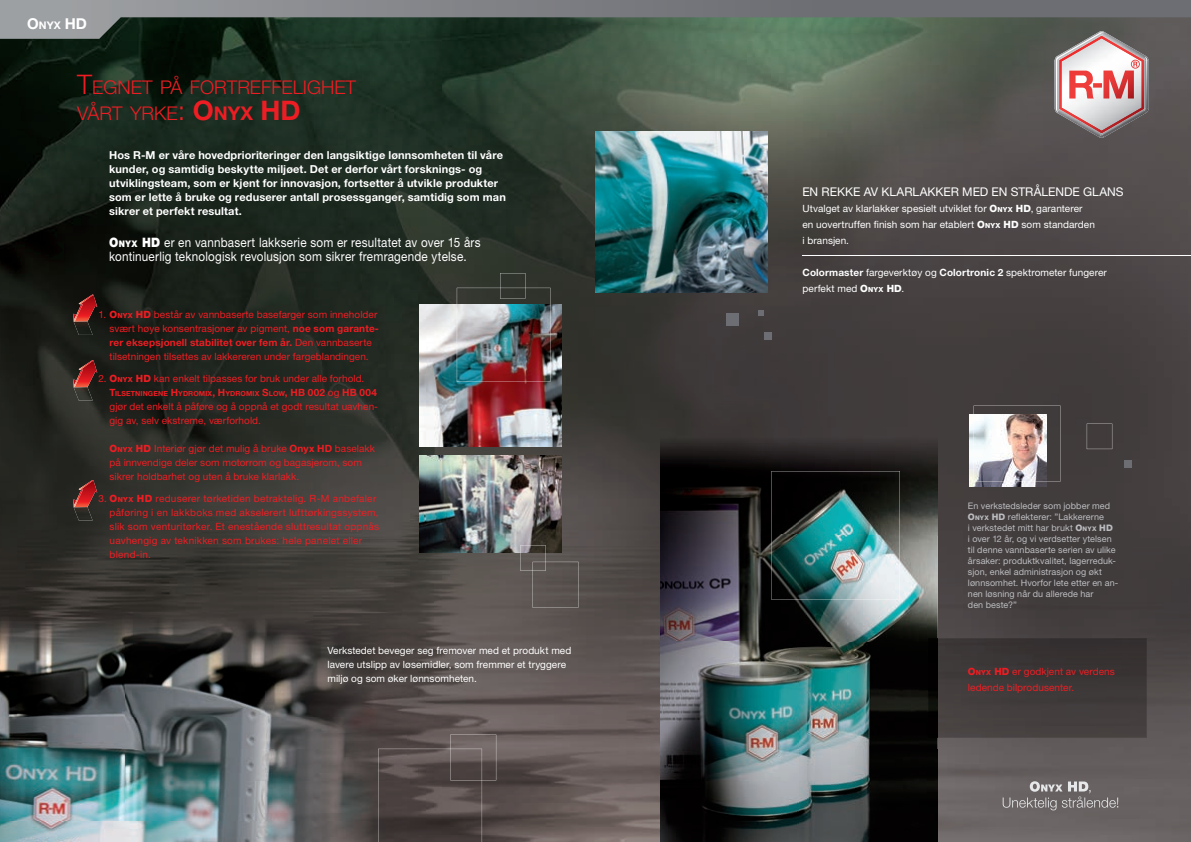
<style>
.page{position:relative;width:1191px;height:842px;background:#fff}
.page>*{position:absolute;margin:0;border:0;box-sizing:border-box;transform-origin:0 0}
.t1{font:300 18.9px/26px "Helvetica Neue LT Pro";color:#ee1d23}
.t2{font:700 15px "Helvetica Neue LT Pro";color:#fff}
.t3{font:300 14px/16px "Helvetica Neue LT Pro";color:#fff;text-align:center}
.t4{font:13px/14.5px "Helvetica Neue LT Pro";letter-spacing:.015em;color:#fff;scale:.9 1}
.t5{font:12px "Helvetica Neue LT Pro";color:#fff}
.t6{font:700 11px/14px "Helvetica Neue LT Pro";letter-spacing:.01em;color:#fff}
.t7{font:10px/14px "Helvetica Neue LT Pro";letter-spacing:.01em;color:#ee1d23}
.t8{font:10px/16px "Helvetica Neue LT Pro";letter-spacing:.005em;color:#fff}
.t9{font:9px/11px "Helvetica Neue LT Pro";letter-spacing:.01em;color:#bcbdc0}
.t10{font:700 7px "Helvetica Neue LT Pro";letter-spacing:.015em;color:#ee1d23}
.s1{font-size:10.5px}
.s2{font-size:27px}
.s3{font-weight:700;font-size:27px}
.s4{font-weight:700}
.s5{font-weight:900}
.s6{font-weight:900;font-size:9.1px}
.s7{font-weight:800}
.s8{font-weight:800;font-size:7px}
.s9{font-size:10px}
.s10{font-weight:400;font-size:10px}
.s11{font-weight:800;font-size:6.3px}
.s12{font-weight:900;font-size:9.8px}
</style>
<div class="page">
<img style="left:0;top:39px;width:1191px;height:803px">
<img style="left:0;top:613px;width:406px;height:229px">
<hr style="left:1148px;top:60px;width:1px;height:49px;background:#7d7e81">
<svg style="left:1054px;top:39px;width:94px;height:99px"></svg>
<img style="left:419px;top:304px;width:142px;height:142px">
<img style="left:419px;top:455px;width:142px;height:98px">
<svg style="left:520px;top:545px;width:58px;height:63px;background:#5c5653"></svg>
<img style="left:457px;top:273px;width:93px;height:109px">
<svg style="left:378px;top:734px;width:118px;height:108px;background:#544a49"></svg>
<img style="left:595px;top:132px;width:172px;height:160px">
<div style="left:726px;top:313px;width:13px;height:12px;background:#6d6e73"></div>
<div style="left:763px;top:332px;width:8px;height:7px;background:#6d6e73"></div>
<svg style="left:758px;top:311px;width:5px;height:5px"></svg>
<img style="left:969px;top:414px;width:77px;height:72px">
<svg style="left:1086px;top:424px;width:26px;height:25px"></svg>
<img style="left:973px;top:406px;width:87px;height:75px">
<div style="left:1124px;top:460px;width:7px;height:8px;background:#6d6e73"></div>
<img style="left:661px;top:428px;width:276px;height:414px">
<img style="left:771px;top:471px;width:129px;height:128px">
<svg style="left:0;top:0;width:1191px;height:39px;background:#5c6761"></svg>
<img style="left:75px;top:295px;width:22px;height:27px">
<img style="left:79px;top:294px;width:14px;height:10px">
<img style="left:74px;top:304px;width:9px;height:10px">
<img style="left:74px;top:321px;width:19px;height:14px">
<svg style="left:74px;top:314px;width:13px;height:9px"></svg>
<img style="left:75px;top:360px;width:22px;height:27px">
<img style="left:79px;top:360px;width:14px;height:10px">
<img style="left:74px;top:370px;width:9px;height:9px">
<img style="left:74px;top:387px;width:19px;height:14px">
<svg style="left:74px;top:379px;width:13px;height:9px"></svg>
<img style="left:75px;top:480px;width:22px;height:27px">
<img style="left:79px;top:480px;width:14px;height:10px">
<img style="left:74px;top:490px;width:9px;height:9px">
<img style="left:74px;top:507px;width:19px;height:13px">
<svg style="left:74px;top:499px;width:13px;height:9px"></svg>
<hr style="left:802px;top:255px;width:389px;height:1px;background:#fff">
<img style="left:928px;top:638px;width:218px;height:100px">
<h2 class="t2" style="left:27px;top:14px;width:61px">O<span class="s1">NYX</span> HD</h2>
<h1 class="t1" style="left:77px;top:74px;width:280px"><span class="s2">T</span>EGNET PÅ FORTREFFELIGHET<br>VÅRT YRKE<span class="s2">:</span> <span class="s3">O</span><span class="s4">NYX</span> <span class="s3">HD</span></h1>
<p class="t6" style="left:109px;top:147px;width:398px">Hos R-M er våre hovedprioriteringer den langsiktige lønnsomheten til våre kunder, og samtidig beskytte miljøet. Det er derfor vårt forsknings- og utviklingsteam, som er kjent for innovasjon, fortsetter å utvikle produkter som er lette å bruke og reduserer antall prosessganger, samtidig som man sikrer et perfekt resultat.</p>
<h3 class="t4" style="left:109px;top:235px;width:414px"><span class="s5">O</span><span class="s6">NYX</span> <span class="s5">HD</span> er en vannbasert lakkserie som er resultatet av over 15 års kontinuerlig teknologisk revolusjon som sikrer fremragende ytelse.</h3>
<p class="t7" style="left:110px;top:307px;width:271px;text-indent:-11px">1. <span class="s7">O</span><span class="s8">NYX</span> <span class="s7">HD</span> består av vannbaserte basefarger som inneholder svært høye konsentrasjoner av pigment, <span class="s4">noe som garante&shy;rer eksepsjonell stabilitet over fem år.</span> Den vannbaserte tilsetningen tilsettes av lakkereren under fargeblandingen.</p>
<p class="t7" style="left:99px;top:371px;width:267px">2. <span class="s7">O</span><span class="s8">NYX</span> <span class="s7">HD</span> kan enkelt tilpasses for bruk under alle forhold.</p>
<p class="t10" style="left:110px;top:389px;width:269px"><span class="s9">T</span>ILSETNINGENE <span class="s9">H</span>YDROMIX<span class="s9">, H</span>YDROMIX <span class="s9">S</span>LOW<span class="s9">, HB 002</span> <span class="s10">og</span> <span class="s9">HB 004</span></p>
<p class="t7" style="left:110px;top:399px;width:270px">gjør det enkelt å påføre og å oppnå et godt resultat uavhen&shy;gig av, selv ekstreme, værforhold.</p>
<p class="t7" style="left:110px;top:441px;width:267px"><span class="s7">O</span><span class="s8">NYX</span> <span class="s7">HD</span> Interiør gjør det mulig å bruke <span class="s4">Onyx HD</span> baselakk på innvendige deler som motorrom og bagasjerom, som sikrer holdbarhet og uten å bruke klarlakk.</p>
<p class="t7" style="left:110px;top:491px;width:271px;text-indent:-11px">3. <span class="s7">O</span><span class="s8">NYX</span> <span class="s7">HD</span> reduserer tørketiden betraktelig. R-M anbefaler påføring i en lakkboks med akselerert lufttørkingssystem, slik som venturitørker. Et enestående sluttresultat oppnås uavhengig av teknikken som brukes: hele panelet eller blend-in.</p>
<p class="t8" style="left:327px;top:643px;width:245px;line-height:14px">Verkstedet beveger seg fremover med et produkt med lavere utslipp av løsemidler, som fremmer et tryggere miljø og som øker lønnsomheten.</p>
<p class="t5" style="left:802px;top:184px;width:322px">EN REKKE AV KLARLAKKER MED EN STRÅLENDE GLANS</p>
<p class="t8" style="left:802px;top:200px;width:294px">Utvalget av klarlakker spesielt utviklet for <span class="s7">O</span><span class="s8">NYX</span> <span class="s7">HD</span>, garanterer en uovertruffen finish som har etablert <span class="s7">O</span><span class="s8">NYX</span> <span class="s7">HD</span> som standarden i bransjen.</p>
<p class="t8" style="left:802px;top:264px;width:306px"><span class="s4">Colormaster</span> fargeverktøy og <span class="s4">Colortronic 2</span> spektrometer fungerer perfekt med <span class="s7">O</span><span class="s8">NYX</span> <span class="s7">HD</span>.</p>
<p class="t9" style="left:968px;top:500px;width:152px">En verkstedsleder som jobber med <span class="s7">O</span><span class="s11">NYX</span> <span class="s7">HD</span> reflekterer: ”Lakkererne<br>i verkstedet mitt har brukt <span class="s7">O</span><span class="s11">NYX</span> <span class="s7">HD<br></span>i over 12 år, og vi verdsetter ytelsen til denne vannbaserte serien av ulike årsaker: produktkvalitet, lagerreduk&shy;sjon, enkel administrasjon og økt lønnsomhet. Hvorfor lete etter en an&shy;nen løsning når du allerede har<br>den beste?”</p>
<p class="t7" style="left:968px;top:663px;width:148px;line-height:16px"><span class="s7">O</span><span class="s8">NYX</span> <span class="s7">HD</span> er godkjent av verdens ledende bilprodusenter.</p>
<h3 class="t3" style="left:1001px;top:778px;width:119px"><span class="s5">O</span><span class="s12">NYX</span> <span class="s5">HD</span>,<br>Unektelig strålende!</h3>
</div>
